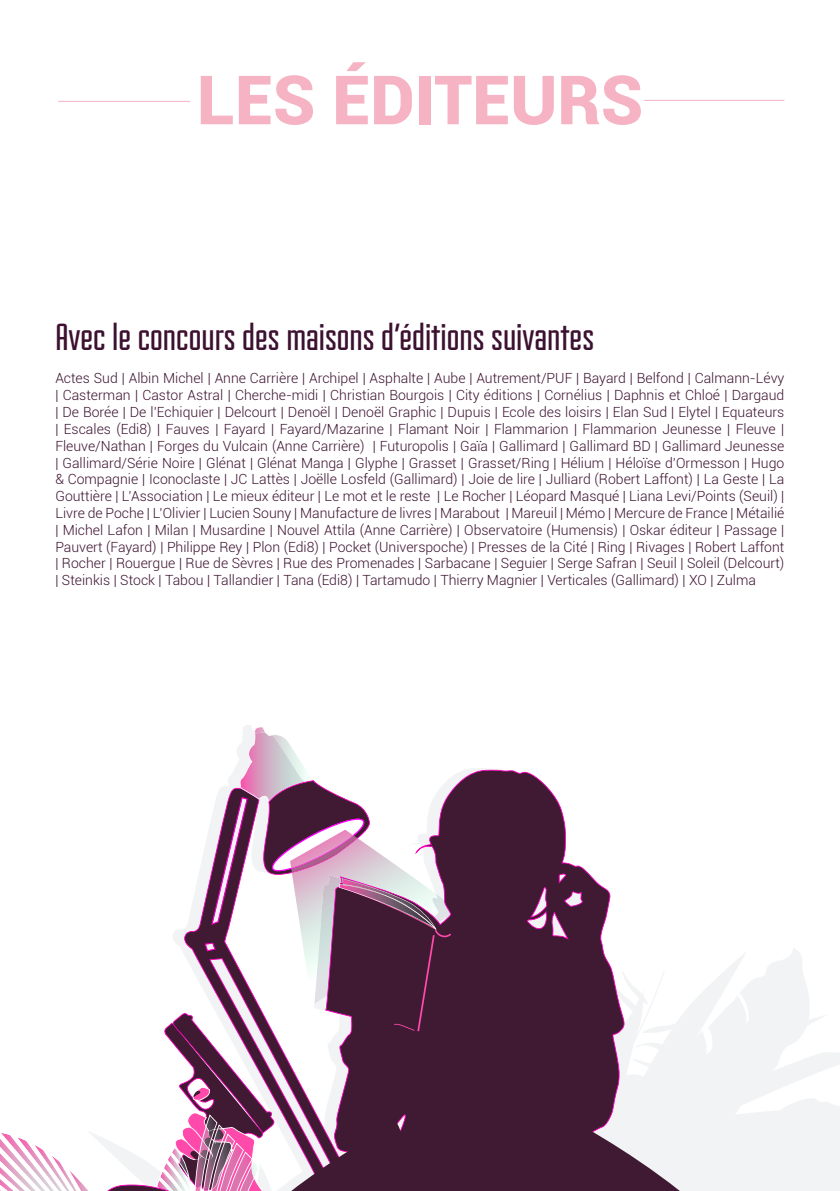
<style>
.page{position:relative;width:840px;height:1191px;background:#fff}
.page>*{position:absolute;margin:0;border:0;box-sizing:border-box;transform-origin:0 0}
.t1{font:900 68px "Roboto";color:#f5b3c4}
.t2{font:40px "Fairview";color:#3c1130}
.t3{font:300 14px/16.8px "Roboto";color:#3c1130;text-align:justify}
</style>
<div class="page">
<hr style="left:643px;top:100px;width:140px;height:1px;background:#f5b3c4">
<hr style="left:58px;top:101px;width:132px;height:1px;background:#f5b3c4">
<svg style="left:246px;top:725px;width:593px;height:393px"></svg>
<svg style="left:451px;top:769px;width:173px;height:349px;fill:#401a33"></svg>
<svg style="left:451px;top:1118px;width:388px;height:73px;fill:#f2f3f5"></svg>
<svg style="left:0;top:726px;width:451px;height:465px"></svg>
<h1 class="t1" style="left:197px;top:52px;width:447px">LES ÉDITEURS</h1>
<h2 class="t2" style="left:55px;top:317px;width:540px">Avec le concours des maisons d’éditions suivantes</h2>
<p class="t3" style="left:55px;top:370px;width:730px">Actes Sud | Albin Michel | Anne Carrière | Archipel | Asphalte | Aube | Autrement/PUF | Bayard | Belfond | Calmann-Lévy | Casterman | Castor Astral | Cherche-midi | Christian Bourgois | City éditions | Cornélius | Daphnis et Chloé | Dargaud | De Borée | De l’Echiquier | Delcourt | Denoël | Denoël Graphic | Dupuis | Ecole des loisirs | Elan Sud | Elytel | Equateurs | Escales (Edi8) | Fauves | Fayard | Fayard/Mazarine | Flamant Noir | Flammarion | Flammarion Jeunesse | Fleuve | Fleuve/Nathan | Forges du Vulcain (Anne Carrière) | Futuropolis | Gaïa | Gallimard | Gallimard BD | Gallimard Jeunesse | Gallimard/Série Noire | Glénat | Glénat Manga | Glyphe | Grasset | Grasset/Ring | Hélium | Héloïse d’Ormesson | Hugo &amp; Compagnie | Iconoclaste | JC Lattès | Joëlle Losfeld (Gallimard) | Joie de lire | Julliard (Robert Laffont) | La Geste | La Gouttière | L’Association | Le mieux éditeur | Le mot et le reste | Le Rocher | Léopard Masqué | Liana Levi/Points (Seuil) | Livre de Poche | L’Olivier | Lucien Souny | Manufacture de livres | Marabout | Mareuil | Mémo | Mercure de France | Métailié | Michel Lafon | Milan | Musardine | Nouvel Attila (Anne Carrière) | Observatoire (Humensis) | Oskar éditeur | Passage | Pauvert (Fayard) | Philippe Rey | Plon (Edi8) | Pocket (Universpoche) | Presses de la Cité | Ring | Rivages | Robert Laffont | Rocher | Rouergue | Rue de Sèvres | Rue des Promenades | Sarbacane | Seguier | Serge Safran | Seuil | Soleil (Delcourt) | Steinkis | Stock | Tabou | Tallandier | Tana (Edi8) | Tartamudo | Thierry Magnier | Verticales (Gallimard) | XO | Zulma</p>
</div>
